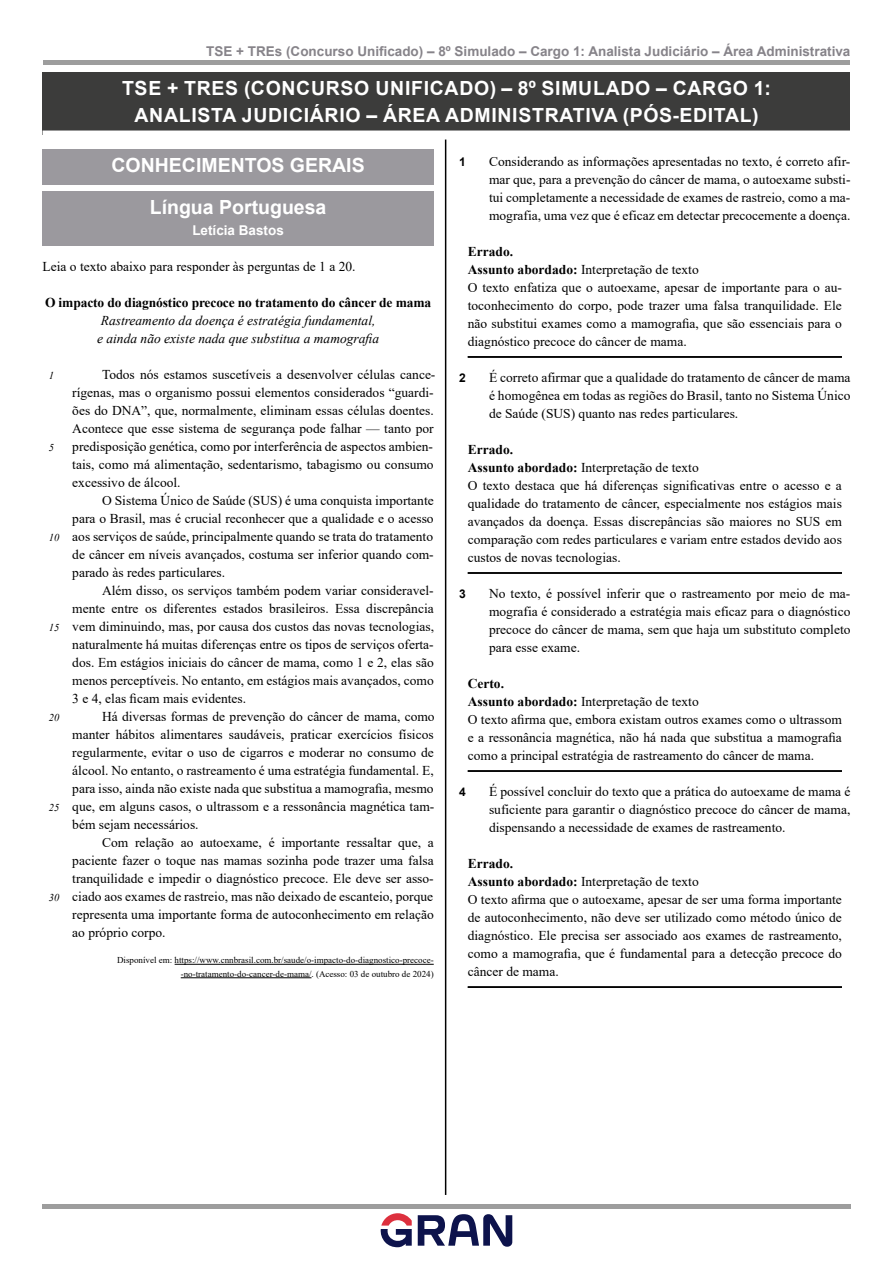
<style>
.page{position:relative;width:893px;height:1263px;background:#fff}
.page>*{position:absolute;margin:0;border:0;box-sizing:border-box;transform-origin:0 0}
.t1{font:700 19.5px/27px "Arial";letter-spacing:.035em;color:#fff;text-align:center}
.t2{font:700 19.5px/42px "Arial";color:#fff;text-align:center}
.t3{font:13.5px/18px "Times New Roman";color:#000;text-align:justify}
.t4{font:italic 13.5px/18px "Times New Roman";color:#000}
.t5{font:700 13.5px "Arial";color:#868389}
.t6{font:700 13.5px "Times New Roman";letter-spacing:-.01em;color:#000}
.t7{font:700 13.5px "Arial";color:#fff}
.t8{font:700 12px "Arial";color:#000}
.t9{font:italic 10.5px "Times New Roman";color:#000}
.t10{font:9px/13.5px "Times New Roman";color:#000;text-align:right}
.s1{font-weight:700}
</style>
<div class="page">
<hr style="left:445px;top:74px;width:1px;height:1121px;background:#000">
<div style="left:43px;top:60px;width:807px;height:5px;background:#9d9d9d"></div>
<hr style="left:42px;top:1204px;width:809px;height:4px;background:#9d9d9d">
<svg style="left:381px;top:1213px;width:31px;height:34px"></svg>
<svg style="left:418px;top:1214px;width:94px;height:33px"></svg>
<div style="left:43px;top:73px;width:807px;height:62px;background:#3c3c3b"></div>
<div style="left:43px;top:131px;width:807px;height:9px;background:#fff"></div>
<div style="left:43px;top:149px;width:391px;height:36px;background:#9b999e"></div>
<div style="left:43px;top:191px;width:391px;height:36px;background:#9b999e"></div>
<div style="left:43px;top:217px;width:391px;height:29px;background:#9b999e"></div>
<hr style="left:175px;top:964px;width:259px;height:1px;background:#000">
<hr style="left:181px;top:977px;width:130px;height:1px;background:#000">
<hr style="left:468px;top:356px;width:374px;height:2px;background:#000">
<hr style="left:468px;top:572px;width:374px;height:2px;background:#000">
<hr style="left:468px;top:770px;width:374px;height:2px;background:#000">
<hr style="left:468px;top:986px;width:374px;height:2px;background:#000">
<p class="t5" style="left:206px;top:41px;width:646px">TSE + TREs (Concurso Unificado) – 8º Simulado – Cargo 1: Analista Judiciário – Área Administrativa</p>
<h1 class="t1" style="left:122px;top:75px;width:651px">TSE + TRES (CONCURSO UNIFICADO) – 8º SIMULADO – CARGO 1:<br>ANALISTA JUDICIÁRIO – ÁREA ADMINISTRATIVA (PÓS-EDITAL)</h1>
<h1 class="t2" style="left:112px;top:144px;width:255px">CONHECIMENTOS GERAIS<br>Língua Portuguesa</h1>
<p class="t7" style="left:192px;top:221px;width:93px">Letícia Bastos</p>
<p class="t3" style="left:43px;top:257px;width:315px">Leia o texto abaixo para responder às perguntas de 1 a 20.</p>
<p class="t6" style="left:45px;top:293px;width:388px">O impacto do diagnóstico precoce no tratamento do câncer de mama</p>
<p class="t4" style="left:97px;top:311px;width:283px">Rastreamento da doença é estratégia fundamental, e ainda não existe nada que substitua a mamografia</p>
<p class="t3" style="left:72px;top:365px;width:365px;text-align:left;text-indent:30px">Todos nós estamos suscetíveis a desenvolver células cance&shy;rígenas, mas o organismo possui elementos considerados “guardi&shy;ões do DNA”, que, normalmente, eliminam essas células doentes.<br>Acontece que esse sistema de segurança pode falhar — tanto por predisposição genética, como por interferência de aspectos ambien&shy;tais, como má alimentação, sedentarismo, tabagismo ou consumo excessivo de álcool.</p>
<p class="t3" style="left:72px;top:491px;width:363px;text-indent:30px">O Sistema Único de Saúde (SUS) é uma conquista importante para o Brasil, mas é crucial reconhecer que a qualidade e o acesso aos serviços de saúde, principalmente quando se trata do tratamento de câncer em níveis avançados, costuma ser inferior quando com&shy;parado às redes particulares.</p>
<p class="t3" style="left:72px;top:581px;width:363px;text-indent:30px">Além disso, os serviços também podem variar consideravel&shy;mente entre os diferentes estados brasileiros. Essa discrepância vem diminuindo, mas, por causa dos custos das novas tecnologias, naturalmente há muitas diferenças entre os tipos de serviços oferta&shy;dos. Em estágios iniciais do câncer de mama, como 1 e 2, elas são menos perceptíveis. No entanto, em estágios mais avançados, como 3 e 4, elas ficam mais evidentes.</p>
<p class="t3" style="left:72px;top:707px;width:364px;text-indent:30px">Há diversas formas de prevenção do câncer de mama, como manter hábitos alimentares saudáveis, praticar exercícios físicos regularmente, evitar o uso de cigarros e moderar no consumo de álcool. No entanto, o rastreamento é uma estratégia fundamental. E, para isso, ainda não existe nada que substitua a mamografia, mesmo que, em alguns casos, o ultrassom e a ressonância magnética tam&shy;bém sejam necessários.</p>
<p class="t3" style="left:72px;top:833px;width:363px;text-indent:30px">Com relação ao autoexame, é importante ressaltar que, a paciente fazer o toque nas mamas sozinha pode trazer uma falsa tranquilidade e impedir o diagnóstico precoce. Ele deve ser asso&shy;ciado aos exames de rastreio, mas não deixado de escanteio, porque representa uma importante forma de autoconhecimento em relação ao próprio corpo.</p>
<p class="t10" style="left:117px;top:953px;width:318px">Disponível em: https://www.cnnbrasil.com.br/saude/o-impacto-do-diagnostico-precoce--no-tratamento-do-cancer-de-mama/. (Acesso: 03 de outubro de 2024)</p>
<p class="t8" style="left:459px;top:153px;width:8px">1</p>
<p class="t3" style="left:489px;top:152px;width:363px">Considerando as informações apresentadas no texto, é correto afir&shy;mar que, para a prevenção do câncer de mama, o autoexame substi&shy;tui completamente a necessidade de exames de rastreio, como a ma&shy;mografia, uma vez que é eficaz em detectar precocemente a doença.</p>
<p class="t3" style="left:468px;top:242px;width:376px;text-align:left"><span class="s1">Errado.<br>Assunto abordado:</span> Interpretação de texto<br>O texto enfatiza que o autoexame, apesar de importante para o au&shy;toconhecimento do corpo, pode trazer uma falsa tranquilidade. Ele não substitui exames como a mamografia, que são essenciais para o diagnóstico precoce do câncer de mama.</p>
<p class="t8" style="left:459px;top:369px;width:8px">2</p>
<p class="t3" style="left:489px;top:368px;width:363px">É correto afirmar que a qualidade do tratamento de câncer de mama é homogênea em todas as regiões do Brasil, tanto no Sistema Único de Saúde (SUS) quanto nas redes particulares.</p>
<p class="t3" style="left:468px;top:440px;width:376px;text-align:left"><span class="s1">Errado.<br>Assunto abordado:</span> Interpretação de texto<br>O texto destaca que há diferenças significativas entre o acesso e a qualidade do tratamento de câncer, especialmente nos estágios mais avançados da doença. Essas discrepâncias são maiores no SUS em comparação com redes particulares e variam entre estados devido aos custos de novas tecnologias.</p>
<p class="t8" style="left:459px;top:585px;width:8px">3</p>
<p class="t3" style="left:489px;top:584px;width:363px">No texto, é possível inferir que o rastreamento por meio de ma&shy;mografia é considerado a estratégia mais eficaz para o diagnóstico precoce do câncer de mama, sem que haja um substituto completo para esse exame.</p>
<p class="t3" style="left:468px;top:674px;width:376px;text-align:left"><span class="s1">Certo.<br>Assunto abordado:</span> Interpretação de texto<br>O texto afirma que, embora existam outros exames como o ultrassom e a ressonância magnética, não há nada que substitua a mamografia como a principal estratégia de rastreamento do câncer de mama.</p>
<p class="t8" style="left:459px;top:783px;width:8px">4</p>
<p class="t3" style="left:489px;top:782px;width:363px">É possível concluir do texto que a prática do autoexame de mama é suficiente para garantir o diagnóstico precoce do câncer de mama, dispensando a necessidade de exames de rastreamento.</p>
<p class="t3" style="left:468px;top:854px;width:376px;text-align:left"><span class="s1">Errado.<br>Assunto abordado:</span> Interpretação de texto<br>O texto afirma que o autoexame, apesar de ser uma forma importante de autoconhecimento, não deve ser utilizado como método único de diagnóstico. Ele precisa ser associado aos exames de rastreamento, como a mamografia, que é fundamental para a detecção precoce do câncer de mama.</p>
<p class="t9" style="left:49px;top:368px;width:7px">1</p>
<p class="t9" style="left:49px;top:440px;width:7px">5</p>
<p class="t9" style="left:49px;top:530px;width:12px">10</p>
<p class="t9" style="left:49px;top:620px;width:12px">15</p>
<p class="t9" style="left:49px;top:710px;width:12px">20</p>
<p class="t9" style="left:49px;top:800px;width:12px">25</p>
<p class="t9" style="left:49px;top:890px;width:12px">30</p>
</div>
